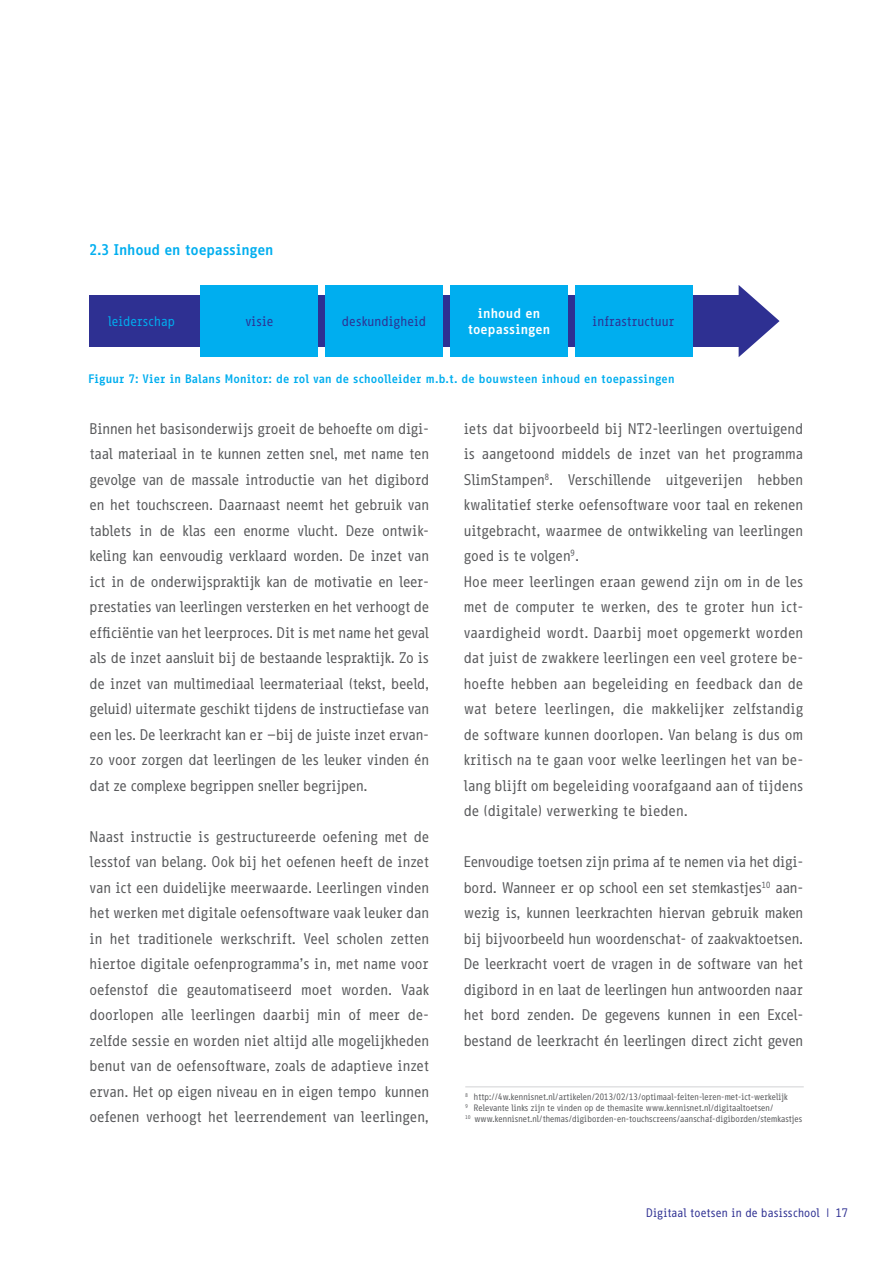
<style>
.page{position:relative;width:893px;height:1263px;background:#fff}
.page>*{position:absolute;margin:0;border:0;box-sizing:border-box;transform-origin:0 0}
.Body{font:15px/25.5px "Info OT Office";letter-spacing:-.06em;color:#57585a}
.Body-2{font:15px/25.5px "Info OT Office";letter-spacing:-.04em;color:#57585a}
.Body-3{font:700 15px "Info OT Office";letter-spacing:-.06em;color:#00aeef}
.E_-_Body{font:13.5px "Info OT Office";letter-spacing:-.04em;color:#2e3092}
.E_-_Body-2{font:700 13.5px "Info OT Office";letter-spacing:-.04em;color:#fff}
.E_-_Body-3{font:13.5px "Info OT Office";letter-spacing:-.04em;color:#00aeef}
.t1{font:700 12px "Info OT Office";letter-spacing:-.04em;color:#00aeef}
.t2{font:12px "Info OT Office";letter-spacing:-.04em;color:#2e3092}
.Body-4{font:9px "Info OT Office";letter-spacing:-.06em;color:#57585a}
</style>
<div class="page">
<hr style="left:465px;top:1086px;width:339px;height:1px;background:#d1d2d4">
<div style="left:89px;top:295px;width:655px;height:52px;background:#2e3092"></div>
<svg style="left:739px;top:285px;width:40px;height:72px"></svg>
<div style="left:201px;top:285px;width:117px;height:72px;background:#00aeef"></div>
<div style="left:326px;top:285px;width:117px;height:72px;background:#00aeef"></div>
<div style="left:450px;top:285px;width:117px;height:72px;background:#00aeef"></div>
<div style="left:575px;top:285px;width:117px;height:72px;background:#00aeef"></div>
<p class="Body-3" style="left:89px;top:241px;width:186px">2.3 Inhoud en toepassingen</p>
<p class="E_-_Body-2" style="left:477px;top:305px;width:65px">inhoud en</p>
<p class="E_-_Body-2" style="left:467px;top:321px;width:85px">toepassingen</p>
<p class="E_-_Body-3" style="left:108px;top:313px;width:69px">leiderschap</p>
<p class="E_-_Body" style="left:245px;top:313px;width:30px">visie</p>
<p class="E_-_Body" style="left:342px;top:313px;width:86px">deskundigheid</p>
<p class="E_-_Body" style="left:592px;top:313px;width:84px">infrastructuur</p>
<p class="t1" style="left:88px;top:371px;width:588px">Figuur 7: Vier in Balans Monitor: de rol van de schoolleider m.b.t. de bouwsteen inhoud en toepassingen</p>
<p class="Body" style="left:89px;top:415px;width:342px">Binnen het basisonderwijs groeit de behoefte om digi&shy;taal materiaal in te kunnen zetten snel, met name ten gevolge van de massale introductie van het digibord en het touchscreen. Daarnaast neemt het gebruik van tablets in de klas een enorme vlucht. Deze ontwik&shy;keling kan eenvoudig verklaard worden. De inzet van ict in de onderwijspraktijk kan de motivatie en leer&shy;prestaties van leerlingen versterken en het verhoogt de efficiëntie van het leerproces. Dit is met name het geval als de inzet aansluit bij de bestaande lespraktijk. Zo is de inzet van multimediaal leermateriaal (tekst, beeld, geluid) uitermate geschikt tijdens de instructiefase van een les. De leerkracht kan er –bij de juiste inzet ervan&shy;zo voor zorgen dat leerlingen de les leuker vinden én dat ze complexe begrippen sneller begrijpen.</p>
<p class="Body" style="left:89px;top:823px;width:342px">Naast instructie is gestructureerde oefening met de lesstof van belang. Ook bij het oefenen heeft de inzet van ict een duidelijke meerwaarde. Leerlingen vinden het werken met digitale oefensoftware vaak leuker dan in het traditionele werkschrift. Veel scholen zetten hiertoe digitale oefenprogramma’s in, met name voor oefenstof die geautomatiseerd moet worden. Vaak doorlopen alle leerlingen daarbij min of meer de&shy;zelfde sessie en worden niet altijd alle mogelijkheden benut van de oefensoftware, zoals de adaptieve inzet ervan. Het op eigen niveau en in eigen tempo kunnen oefenen verhoogt het leerrendement van leerlingen,</p>
<p class="Body" style="left:463px;top:415px;width:342px;text-align:justify">iets dat bijvoorbeeld bij NT2-leerlingen overtuigend is aangetoond middels de inzet van het programma SlimStampen<sup>8</sup>. Verschillende uitgeverijen hebben kwalitatief sterke oefensoftware voor taal en rekenen uitgebracht, waarmee de ontwikkeling van leerlingen goed is te volgen<sup>9</sup>.</p>
<p class="Body-2" style="left:463px;top:568px;width:342px">Hoe meer leerlingen eraan gewend zijn om in de les met de computer te werken, des te groter hun ict&shy;vaardigheid wordt. Daarbij moet opgemerkt worden dat juist de zwakkere leerlingen een veel grotere be&shy;hoefte hebben aan begeleiding en feedback dan de wat betere leerlingen, die makkelijker zelfstandig de software kunnen doorlopen. Van belang is dus om kritisch na te gaan voor welke leerlingen het van be&shy;lang blijft om begeleiding voorafgaand aan of tijdens de (digitale) verwerking te bieden.</p>
<p class="Body" style="left:463px;top:849px;width:342px">Eenvoudige toetsen zijn prima af te nemen via het digi&shy;bord. Wanneer er op school een set stemkastjes<sup>10</sup> aan&shy;wezig is, kunnen leerkrachten hiervan gebruik maken bij bijvoorbeeld hun woordenschat- of zaakvaktoetsen.<br>De leerkracht voert de vragen in de software van het digibord in en laat de leerlingen hun antwoorden naar het bord zenden. De gegevens kunnen in een Excel&shy;bestand de leerkracht én leerlingen direct zicht geven</p>
<p class="Body-4" style="left:465px;top:1091px;width:324px"><sup>8</sup> http://4w.kennisnet.nl/artikelen/2013/02/13/optimaal-feiten-leren-met-ict-werkelijk</p>
<p class="Body-4" style="left:465px;top:1102px;width:310px"><sup>9</sup> Relevante links zijn te vinden op de themasite www.kennisnet.nl/digitaaltoetsen/</p>
<p class="Body-4" style="left:465px;top:1113px;width:339px"><sup>10</sup> www.kennisnet.nl/themas/digiborden-en-touchscreens/aanschaf-digiborden/stemkastjes</p>
<p class="t2" style="left:646px;top:1206px;width:204px">Digitaal toetsen in de basisschool | 17</p>
</div>
